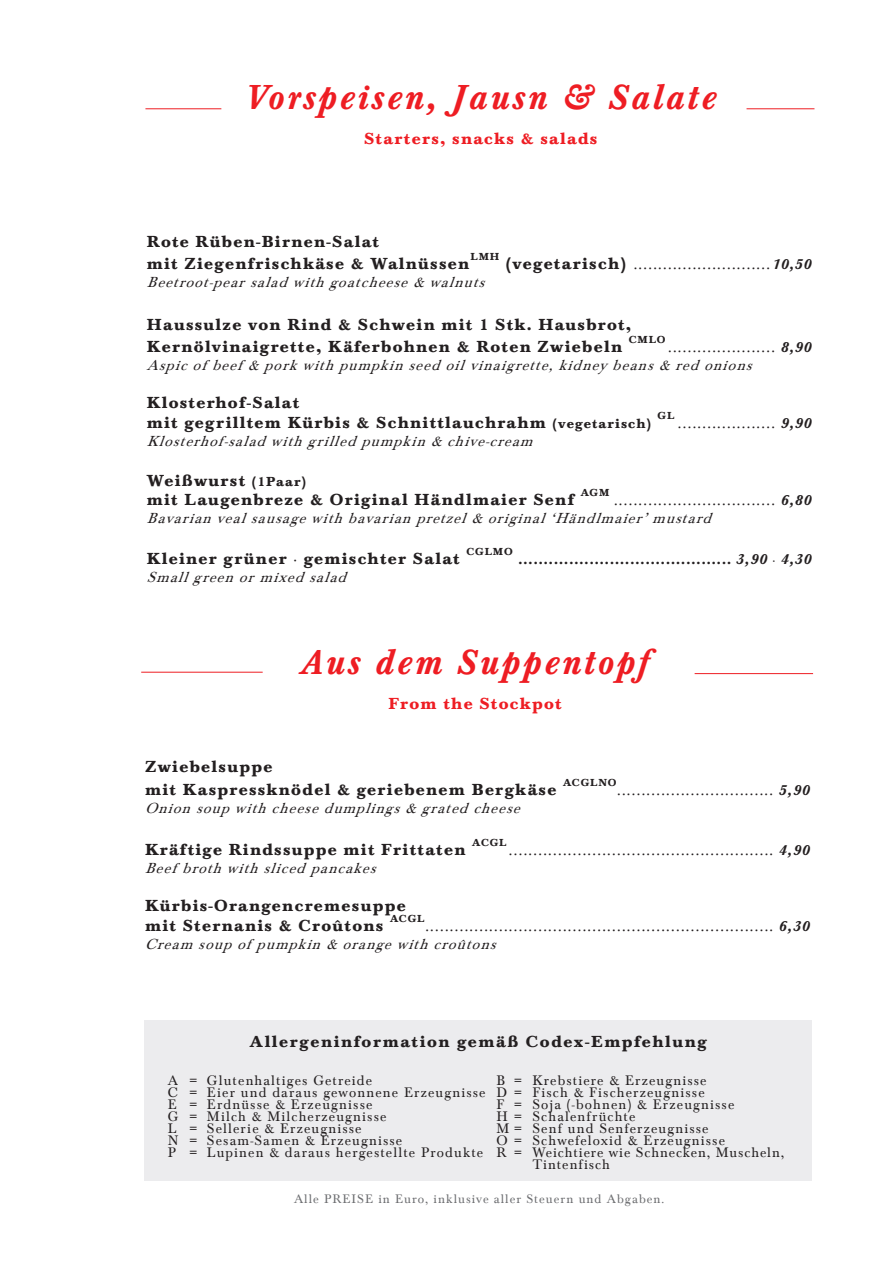
<style>
.page{position:relative;width:893px;height:1263px;background:#fff}
.page>*{position:absolute;margin:0;border:0;box-sizing:border-box;transform-origin:0 0}
.NEW_HDHD{font:italic 500 36px "Baskerville Std";letter-spacing:.08em;color:#ee1d23}
.NEW_HD{font:700 16.5px "Baskerville Com";letter-spacing:.08em;color:#231f20}
.NEW_HD-2{font:16.5px "Baskerville Com";color:#231f20}
.NEW_HD-3{font:700 16.5px "Baskerville Com";letter-spacing:.1em;color:#231f20}
.NEW_HD-4{font:700 16.5px "Baskerville Com";letter-spacing:.08em;color:#ee1d23}
.NEW_HD-5{font:italic 15px "Baskerville Com";color:#231f20}
.NEW_HD-6{font:14.25px/12px "Baskerville Com";letter-spacing:.08em;color:#231f20}
.NEW_HD-7{font:700 13.5px "Baskerville Com";color:#231f20}
.Paragraph_Style_1{font:12.75px "Baskerville Com";letter-spacing:.08em;color:#6c6d70}
.NEW_HD-8{font:700 10.5px "Baskerville Com";letter-spacing:.08em;color:#231f20}
.s1{font-weight:700}
.s2{font-family:"Baskerville Std";font-weight:500;font-style:italic;font-size:15px}
.s3{font-size:13.5px}
.s4{font-weight:400}
</style>
<div class="page">
<hr style="left:746px;top:108px;width:68px;height:1px;background:#ee1d23">
<hr style="left:145px;top:108px;width:76px;height:1px;background:#ee1d23">
<hr style="left:695px;top:673px;width:118px;height:1px;background:#ee1d23">
<hr style="left:141px;top:672px;width:122px;height:1px;background:#ee1d23">
<div style="left:145px;top:1020px;width:667px;height:161px;background:#ececee"></div>
<p class="NEW_HDHD" style="left:245px;top:75px;width:473px">Vorspeisen, Jausn &amp; Salate</p>
<p class="NEW_HD-4" style="left:364px;top:128px;width:235px">Starters, snacks &amp; salads</p>
<p class="NEW_HD" style="left:147px;top:231px;width:234px">Rote Rüben-Birnen-Salat</p>
<p class="NEW_HD" style="left:147px;top:254px;width:324px">mit Ziegenfrischkäse &amp; Walnüssen</p>
<p class="NEW_HD-8" style="left:470px;top:251px;width:30px">LMH</p>
<p class="NEW_HD-2" style="left:506px;top:255px;width:307px"><span class="s1">(vegetarisch)</span> ............................<span class="s2">10,50</span></p>
<p class="NEW_HD-5" style="left:147px;top:274px;width:345px">Beetroot-pearsaladwithgoatcheese&amp; walnuts</p>
<p class="NEW_HD" style="left:147px;top:314px;width:486px">Haussulze von Rind &amp; Schwein mit 1 Stk. Hausbrot,</p>
<p class="NEW_HD" style="left:147px;top:337px;width:477px">Kernölvinaigrette, Käferbohnen &amp; Roten Zwiebeln</p>
<p class="NEW_HD-8" style="left:629px;top:333px;width:38px">CMLO</p>
<p class="NEW_HD-2" style="left:668px;top:338px;width:145px">...................... <span class="s2">8,90</span></p>
<p class="NEW_HD-5" style="left:147px;top:357px;width:612px">Aspicofbeef&amp; porkwithpumpkinseedoilvinaigrette,kidney beans&amp; redonions</p>
<p class="NEW_HD" style="left:147px;top:392px;width:154px">Klosterhof-Salat</p>
<p class="NEW_HD" style="left:147px;top:412px;width:506px">mit gegrilltem Kürbis &amp; Schnittlauchrahm <span class="s3">(vegetarisch)</span></p>
<p class="NEW_HD-8" style="left:658px;top:409px;width:18px">GL</p>
<p class="NEW_HD-2" style="left:678px;top:413px;width:135px">.................... <span class="s2">9,90</span></p>
<p class="NEW_HD-5" style="left:147px;top:432px;width:393px">Klosterhof-saladwithgrilledpumpkin&amp; chive-cream</p>
<p class="NEW_HD" style="left:147px;top:470px;width:161px">Weißwurst <span class="s3">(1Paar)</span></p>
<p class="NEW_HD" style="left:147px;top:490px;width:429px">mit Laugenbreze &amp; Original Händlmaier Senf</p>
<p class="NEW_HD-8" style="left:581px;top:486px;width:30px">AGM</p>
<p class="NEW_HD-2" style="left:614px;top:491px;width:199px">................................. <span class="s2">6,80</span></p>
<p class="NEW_HD-5" style="left:147px;top:510px;width:572px">Bavarianvealsausagewithbavarianpretzel&amp; original‘Händlmaier’mustard</p>
<p class="NEW_HD" style="left:147px;top:548px;width:314px">Kleiner grüner <span class="s4">·</span> gemischter Salat</p>
<p class="NEW_HD-8" style="left:466px;top:545px;width:48px">CGLMO</p>
<p class="NEW_HD-7" style="left:518px;top:551px;width:294px">.......................................... <span class="s2">3,90</span> <span class="s4">·</span> <span class="s2">4,30</span></p>
<p class="NEW_HD-5" style="left:147px;top:568px;width:207px">Smallgreenormixedsalad</p>
<p class="NEW_HDHD" style="left:301px;top:641px;width:350px">Aus dem Suppentopf</p>
<p class="NEW_HD-4" style="left:388px;top:694px;width:175px">From the Stockpot</p>
<p class="NEW_HD" style="left:145px;top:757px;width:129px">Zwiebelsuppe</p>
<p class="NEW_HD" style="left:145px;top:779px;width:413px">mit Kaspressknödel &amp; geriebenem Bergkäse</p>
<p class="NEW_HD-8" style="left:563px;top:776px;width:55px">ACGLNO</p>
<p class="NEW_HD-2" style="left:617px;top:780px;width:194px">................................ <span class="s2">5,90</span></p>
<p class="NEW_HD-5" style="left:145px;top:799px;width:382px">Onionsoupwithcheesedumplings&amp; gratedcheese</p>
<p class="NEW_HD" style="left:145px;top:839px;width:322px">Kräftige Rindssuppe mit Frittaten</p>
<p class="NEW_HD-8" style="left:472px;top:836px;width:36px">ACGL</p>
<p class="NEW_HD-2" style="left:509px;top:840px;width:302px">...................................................... <span class="s2">4,90</span></p>
<p class="NEW_HD-5" style="left:145px;top:860px;width:238px">Beefbrothwithslicedpancakes</p>
<p class="NEW_HD" style="left:145px;top:895px;width:262px">Kürbis-Orangencremesuppe</p>
<p class="NEW_HD" style="left:145px;top:915px;width:240px">mit Sternanis &amp; Croûtons</p>
<p class="NEW_HD-8" style="left:390px;top:912px;width:36px">ACGL</p>
<p class="NEW_HD-2" style="left:425px;top:916px;width:386px">....................................................................... <span class="s2">6,30</span></p>
<p class="NEW_HD-5" style="left:145px;top:935px;width:358px">Cream soupofpumpkin&amp; orangewithcroûtons</p>
<p class="NEW_HD-3" style="left:250px;top:1032px;width:458px">Allergeninformation gemäß Codex-Empfehlung</p>
<p class="NEW_HD-6" style="left:168px;top:1074px;width:206px">A = Glutenhaltiges Getreide</p>
<p class="NEW_HD-6" style="left:496px;top:1074px;width:212px">B = Krebstiere &amp; Erzeugnisse</p>
<p class="NEW_HD-6" style="left:168px;top:1086px;width:538px">C = Eier und daraus gewonnene Erzeugnisse D = Fisch &amp; Fischerzeugnisse</p>
<p class="NEW_HD-6" style="left:168px;top:1098px;width:206px">E = Erdnüsse &amp; Erzeugnisse</p>
<p class="NEW_HD-6" style="left:496px;top:1098px;width:239px">F = Soja (-bohnen) &amp; Erzeugnisse</p>
<p class="NEW_HD-6" style="left:168px;top:1110px;width:220px">G = Milch &amp; Milcherzeugnisse</p>
<p class="NEW_HD-6" style="left:496px;top:1110px;width:141px">H = Schalenfrüchte</p>
<p class="NEW_HD-6" style="left:168px;top:1122px;width:195px">L = Sellerie &amp; Erzeugnisse</p>
<p class="NEW_HD-6" style="left:496px;top:1122px;width:214px">M = Senf und Senferzeugnisse</p>
<p class="NEW_HD-6" style="left:168px;top:1134px;width:236px">N = Sesam-Samen &amp; Erzeugnisse</p>
<p class="NEW_HD-6" style="left:496px;top:1134px;width:230px">O = Schwefeloxid &amp; Erzeugnisse</p>
<p class="NEW_HD-6" style="left:532px;top:1146px;width:253px;text-indent:-365px">P = Lupinen &amp; daraus hergestellte Produkte R = Weichtiere wie Schnecken, Muscheln,<br>Tintenfisch</p>
<p class="Paragraph_Style_1" style="left:294px;top:1192px;width:372px">Alle PREISE in Euro, inklusive aller Steuern und Abgaben.</p>
</div>
